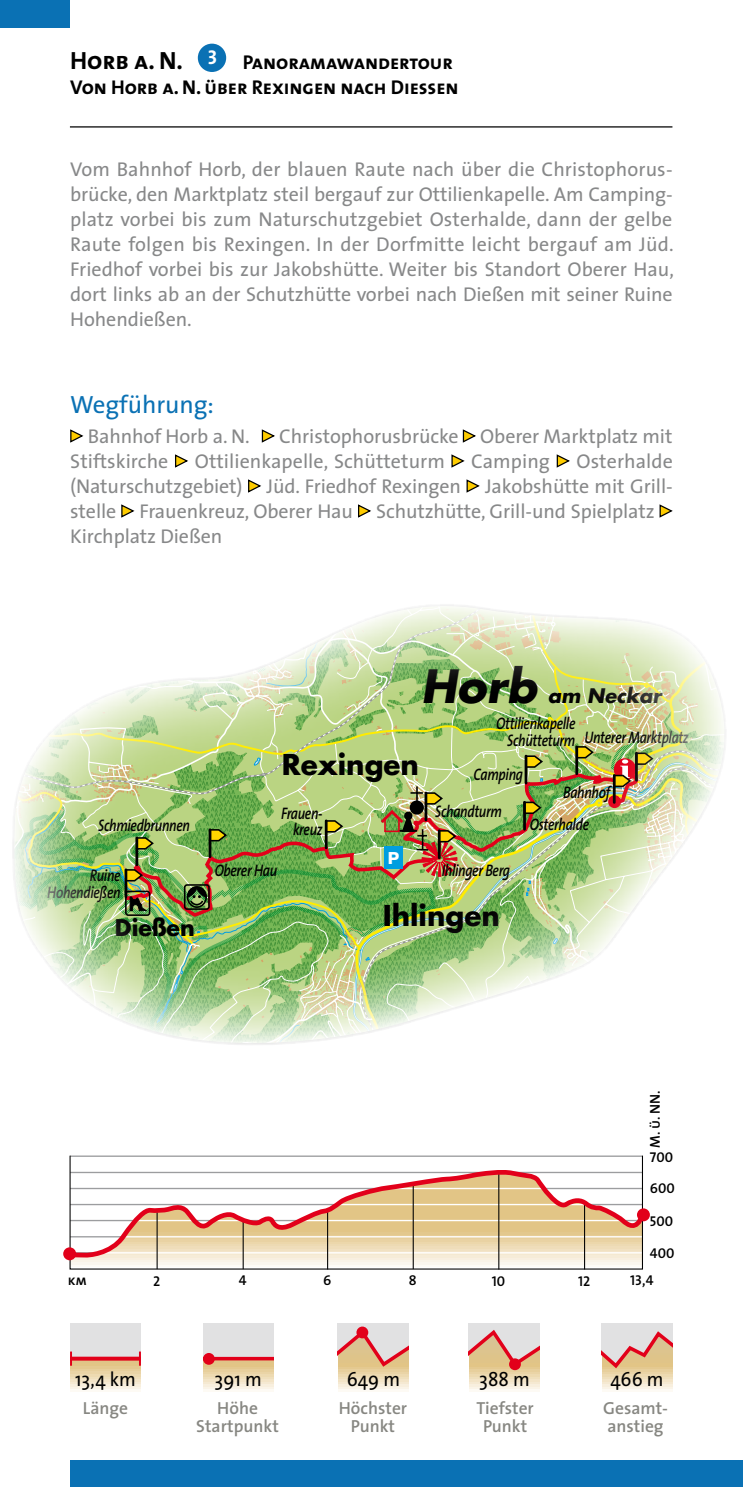
<style>
.page{position:relative;width:743px;height:1487px;background:#fff}
.page>*{position:absolute;margin:0;border:0;box-sizing:border-box;transform-origin:0 0}
.t1{font:italic 700 44.75px "Futura";color:#000}
.t2{font:700 28px "Futura";color:#000}
.t3{font:25px "The Sans";letter-spacing:-.005em;color:#0a71b4}
.t4{font:25px "The Sans Bold Caps";color:#000}
.t5{font:700 22.25px "Futura";color:#000}
.t6{font:20px/25px "The Sans";letter-spacing:-.005em;color:#878889;text-align:justify}
.t7{font:20px/25px "The Sans Bold Caps";letter-spacing:-.005em;color:#000;text-align:right}
.t8{font:20px "The Sans";color:#000;scale:.95 1}
.t9{font:20px "The Sans Bold Caps";color:#fff}
.t10{font:italic 700 19.5px "Futura";color:#000}
.t11{font:600 17.5px/17.5px "The Sans";color:#878782;text-align:center}
.t12{font:italic 600 16.75px/16.8px "The Sans";letter-spacing:-.025em;color:#000;text-align:right;scale:.8 1}
.t13{font:800 16.75px "Helvetica Neue";color:#fff}
.t14{font:14.25px "The Sans Semi Bold Caps";color:#000}
</style>
<div class="page">
<div style="left:0;top:0;width:70px;height:28px;background:#0a71b4"></div>
<div style="left:70px;top:1460px;width:673px;height:27px;background:#0a71b4"></div>
<hr style="left:469px;top:1369px;width:70px;height:3px;background:#e7cf9c">
<hr style="left:469px;top:1372px;width:70px;height:2px;background:#ead4a6">
<hr style="left:469px;top:1374px;width:70px;height:3px;background:#eddab1">
<hr style="left:469px;top:1377px;width:70px;height:2px;background:#efdfbc">
<hr style="left:469px;top:1379px;width:70px;height:3px;background:#f3e4c7">
<hr style="left:469px;top:1382px;width:70px;height:2px;background:#f5e9d2">
<hr style="left:469px;top:1385px;width:70px;height:2px;background:#f8efde">
<hr style="left:469px;top:1387px;width:70px;height:2px;background:#faf4e8">
<hr style="left:469px;top:1390px;width:70px;height:2px;background:#fdfaf4">
<svg style="left:469px;top:1323px;width:71px;height:46px;background:#e0bfad"></svg>
<div style="left:509px;top:1358px;width:12px;height:12px;background:#e2001a;border-radius:50%"></div>
<hr style="left:203px;top:1360px;width:71px;height:3px;background:#e0c488">
<hr style="left:203px;top:1363px;width:71px;height:2px;background:#e2c586">
<hr style="left:203px;top:1364px;width:71px;height:3px;background:#e2c586">
<hr style="left:203px;top:1367px;width:71px;height:2px;background:#e4c990">
<hr style="left:203px;top:1369px;width:71px;height:3px;background:#e7cf9c">
<hr style="left:203px;top:1372px;width:71px;height:2px;background:#ead4a6">
<hr style="left:203px;top:1374px;width:71px;height:3px;background:#eddab1">
<hr style="left:203px;top:1377px;width:71px;height:2px;background:#efdfbc">
<hr style="left:203px;top:1379px;width:71px;height:3px;background:#f3e4c7">
<hr style="left:203px;top:1382px;width:71px;height:2px;background:#f5e9d2">
<hr style="left:203px;top:1385px;width:71px;height:2px;background:#f8efde">
<hr style="left:203px;top:1387px;width:71px;height:2px;background:#faf4e8">
<hr style="left:203px;top:1390px;width:71px;height:2px;background:#fdfaf4">
<svg style="left:203px;top:1323px;width:71px;height:37px;background:#e1d0d3"></svg>
<div style="left:203px;top:1353px;width:12px;height:12px;background:#e2001a;border-radius:50%"></div>
<hr style="left:70px;top:1366px;width:71px;height:3px;background:#e4c990">
<hr style="left:70px;top:1369px;width:71px;height:3px;background:#e7cf9c">
<hr style="left:70px;top:1371px;width:71px;height:3px;background:#ead4a6">
<hr style="left:70px;top:1374px;width:71px;height:3px;background:#eddab1">
<hr style="left:70px;top:1377px;width:71px;height:2px;background:#efdfbc">
<hr style="left:70px;top:1379px;width:71px;height:3px;background:#f3e4c7">
<hr style="left:70px;top:1382px;width:71px;height:2px;background:#f5e9d2">
<hr style="left:70px;top:1384px;width:71px;height:3px;background:#f8efde">
<hr style="left:70px;top:1387px;width:71px;height:3px;background:#faf4e8">
<hr style="left:70px;top:1389px;width:71px;height:3px;background:#fdfaf4">
<svg style="left:70px;top:1323px;width:71px;height:43px;background:#e1c5c2"></svg>
<hr style="left:338px;top:1369px;width:70px;height:3px;background:#e7cf9c">
<hr style="left:338px;top:1372px;width:70px;height:2px;background:#ead4a6">
<hr style="left:338px;top:1374px;width:70px;height:3px;background:#eddab1">
<hr style="left:338px;top:1377px;width:70px;height:2px;background:#efdfbc">
<hr style="left:338px;top:1379px;width:70px;height:3px;background:#f3e4c7">
<hr style="left:338px;top:1382px;width:70px;height:2px;background:#f5e9d2">
<hr style="left:338px;top:1385px;width:70px;height:2px;background:#f8efde">
<hr style="left:338px;top:1387px;width:70px;height:2px;background:#faf4e8">
<hr style="left:338px;top:1390px;width:70px;height:2px;background:#fdfaf4">
<svg style="left:338px;top:1323px;width:70px;height:46px;background:#e0bfab"></svg>
<div style="left:356px;top:1326px;width:12px;height:12px;background:#e2001a;border-radius:50%"></div>
<hr style="left:602px;top:1369px;width:70px;height:3px;background:#e7cf9c">
<hr style="left:602px;top:1372px;width:70px;height:2px;background:#ead4a6">
<hr style="left:602px;top:1374px;width:70px;height:3px;background:#eddab1">
<hr style="left:602px;top:1377px;width:70px;height:2px;background:#efdfbc">
<hr style="left:602px;top:1379px;width:70px;height:3px;background:#f3e4c7">
<hr style="left:602px;top:1382px;width:70px;height:2px;background:#f5e9d2">
<hr style="left:602px;top:1385px;width:70px;height:2px;background:#f8efde">
<hr style="left:602px;top:1387px;width:70px;height:2px;background:#faf4e8">
<hr style="left:602px;top:1390px;width:70px;height:2px;background:#fdfaf4">
<svg style="left:602px;top:1323px;width:70px;height:46px;background:#e0bead"></svg>
<hr style="left:70px;top:1260px;width:573px;height:3px;background:#faf4e8">
<hr style="left:70px;top:1263px;width:573px;height:2px;background:#fbf7ef">
<hr style="left:70px;top:1265px;width:573px;height:2px;background:#fefcf7">
<hr style="left:70px;top:1155px;width:572px;height:2px;background:#9c9d9f">
<svg style="left:637px;top:1208px;width:13px;height:13px"></svg>
<svg style="left:63px;top:1247px;width:13px;height:13px"></svg>
<hr style="left:413px;top:1184px;width:1px;height:84px;background:#000">
<hr style="left:243px;top:1221px;width:1px;height:48px;background:#000">
<hr style="left:157px;top:1213px;width:1px;height:55px;background:#000">
<hr style="left:327px;top:1211px;width:1px;height:58px;background:#000">
<hr style="left:498px;top:1172px;width:1px;height:97px;background:#000">
<hr style="left:584px;top:1202px;width:1px;height:67px;background:#000">
<svg style="left:66px;top:1168px;width:582px;height:92px"></svg>
<svg style="left:13px;top:605px;width:713px;height:440px"></svg>
<div style="left:199px;top:45px;width:26px;height:26px;background:#0a71b4;border-radius:50%"></div>
<div style="left:198px;top:44px;width:28px;height:28px;border:2px solid #0a71b4;border-radius:50%"></div>
<svg style="left:70px;top:429px;width:14px;height:14px"></svg>
<svg style="left:261px;top:429px;width:14px;height:14px"></svg>
<svg style="left:462px;top:429px;width:14px;height:14px"></svg>
<svg style="left:175px;top:454px;width:13px;height:14px"></svg>
<svg style="left:451px;top:454px;width:14px;height:14px"></svg>
<svg style="left:556px;top:454px;width:14px;height:14px"></svg>
<svg style="left:248px;top:479px;width:13px;height:14px"></svg>
<svg style="left:466px;top:479px;width:14px;height:14px"></svg>
<svg style="left:121px;top:504px;width:14px;height:14px"></svg>
<svg style="left:358px;top:504px;width:13px;height:14px"></svg>
<svg style="left:659px;top:504px;width:14px;height:14px"></svg>
<hr style="left:70px;top:126px;width:602px;height:2px;background:#000">
<p class="t4" style="left:70px;top:39px;width:114px">Horb a. N.</p>
<p class="t9" style="left:208px;top:40px;width:11px">3</p>
<p class="t7" style="left:70px;top:49px;width:390px">Panoramawandertour<br>Von Horb a. N. über Rexingen nach Diessen</p>
<p class="t6" style="left:70px;top:156px;width:605px">Vom Bahnhof Horb, der blauen Raute nach über die Christophorus&shy;brücke, den Marktplatz steil bergauf zur Ottilienkapelle. Am Camping&shy;platz vorbei bis zum Naturschutzgebiet Osterhalde, dann der gelbe Raute folgen bis Rexingen. In der Dorfmitte leicht bergauf am Jüd.<br>Friedhof vorbei bis zur Jakobshütte. Weiter bis Standort Oberer Hau, dort links ab an der Schutzhütte vorbei nach Dießen mit seiner Ruine Hohendießen.</p>
<p class="t3" style="left:70px;top:383px;width:145px">Wegführung:</p>
<p class="t6" style="left:88px;top:423px;width:163px">Bahnhof Horb a. N.</p>
<p class="t6" style="left:279px;top:423px;width:395px">Christophorusbrücke Oberer Marktplatz mit</p>
<p class="t6" style="left:70px;top:448px;width:100px">Stiftskirche</p>
<p class="t6" style="left:195px;top:448px;width:252px">Ottilienkapelle, Schütteturm</p>
<p class="t6" style="left:471px;top:448px;width:80px">Camping</p>
<p class="t6" style="left:70px;top:448px;width:604px;text-align:left;text-indent:506px">Osterhalde (Naturschutzgebiet) Jüd. Friedhof Rexingen Jakobshütte mit Grill&shy;stelle Frauenkreuz, Oberer Hau Schutzhütte, Grill-und Spielplatz Kirchplatz Dießen</p>
<h1 class="t1" style="left:421px;top:655px;width:118px">Horb</h1>
<p class="t10" style="left:548px;top:682px;width:115px">am Neckar</p>
<p class="t12" style="left:98px;top:816px;width:116px">Schmiedbrunnen</p>
<p class="t12" style="left:47px;top:867px;width:93px">Ruine<br>Hohendießen</p>
<p class="t5" style="left:115px;top:912px;width:82px">Dießen</p>
<h2 class="t2" style="left:282px;top:745px;width:139px">Rexingen</h2>
<p class="t12" style="left:496px;top:715px;width:101px">Ottilienkapelle<br>Schütteturm</p>
<p class="t12" style="left:474px;top:765px;width:63px">Camping</p>
<p class="t12" style="left:584px;top:729px;width:132px">Unterer Marktplatz</p>
<p class="t12" style="left:563px;top:784px;width:60px">Bahnhof</p>
<p class="t12" style="left:281px;top:804px;width:54px">Frauen&shy;kreuz</p>
<p class="t12" style="left:435px;top:802px;width:85px">Schandturm</p>
<p class="t12" style="left:442px;top:862px;width:87px">Ihlinger Berg</p>
<p class="t13" style="left:388px;top:848px;width:13px">P</p>
<p class="t12" style="left:215px;top:862px;width:80px">Oberer Hau</p>
<h2 class="t2" style="left:383px;top:896px;width:119px">Ihlingen</h2>
<p class="t12" style="left:530px;top:815px;width:76px">Osterhalde</p>
<p class="t14" style="left:643px;top:1148px;width:59px;rotate:-90deg">M. ü. NN.</p>
<p class="t14" style="left:650px;top:1145px;width:25px">700</p>
<p class="t14" style="left:650px;top:1176px;width:26px">600</p>
<p class="t14" style="left:650px;top:1209px;width:25px">500</p>
<p class="t14" style="left:650px;top:1241px;width:26px">400</p>
<p class="t14" style="left:153px;top:1269px;width:9px">2</p>
<p class="t14" style="left:239px;top:1268px;width:9px">4</p>
<p class="t14" style="left:323px;top:1268px;width:10px">6</p>
<p class="t14" style="left:409px;top:1269px;width:9px">8</p>
<p class="t14" style="left:492px;top:1269px;width:15px">10</p>
<p class="t14" style="left:578px;top:1269px;width:14px">12</p>
<p class="t14" style="left:68px;top:1268px;width:21px">km</p>
<p class="t14" style="left:630px;top:1268px;width:25px">13,4</p>
<p class="t8" style="left:75px;top:1362px;width:66px">13,4 km</p>
<p class="t8" style="left:215px;top:1362px;width:51px">391 m</p>
<p class="t8" style="left:347px;top:1362px;width:58px">649 m</p>
<p class="t8" style="left:479px;top:1362px;width:55px">388 m</p>
<p class="t8" style="left:610px;top:1362px;width:57px">466 m</p>
<p class="t11" style="left:339px;top:1399px;width:70px">Höchster<br>Punkt</p>
<p class="t11" style="left:476px;top:1399px;width:59px">Tiefster<br>Punkt</p>
<p class="t11" style="left:196px;top:1399px;width:84px">Höhe<br>Startpunkt</p>
<p class="t11" style="left:83px;top:1399px;width:47px">Länge</p>
<p class="t11" style="left:603px;top:1399px;width:66px;text-align:left">Gesamt&shy;anstieg</p>
</div>
